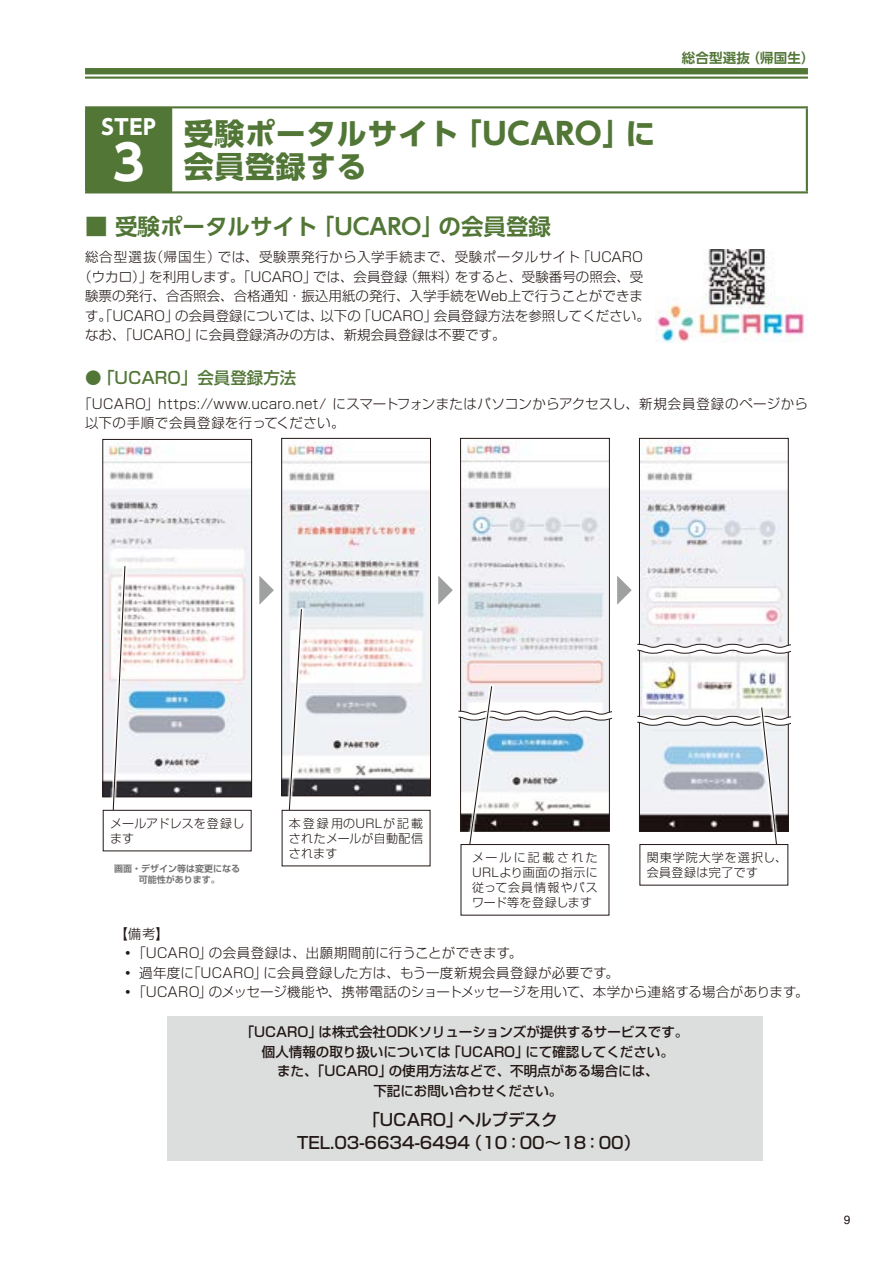
<style>
.page{position:relative;width:893px;height:1263px;background:#fff}
.page>*{position:absolute;margin:0;border:0;box-sizing:border-box;transform-origin:0 0}
.t1{font:700 48px "UD Shin Go Pro";color:#fff}
.t2{font:700 30px/33px "UD Shin Go Pro";letter-spacing:.02em;color:#517636}
.t3{font:700 22.5px "UD Shin Go Pro De";color:#517636}
.t4{font:700 21px "UD Shin Go Pro";color:#fff}
.t5{font:500 16.5px/22.5px "Shin Go Pro";color:#221815}
.t6{font:500 16.5px "Shin Go Pro";color:#517636}
.t7{font:300 13.5px/19.5px "Shin Go Pro";letter-spacing:.02em;color:#221815}
.t8{font:300 13.5px "Shin Go Pro";color:#221815}
.t9{font:500 13.5px/19.5px "Shin Go Pro";color:#221815;text-align:center}
.t10{font:300 13.5px "Shin Go Pro";letter-spacing:.035em;color:#221815}
.t11{font:700 13.5px "UD Shin Go Pro De";letter-spacing:.01em;color:#517636}
.t12{font:300 12px/15px "Shin Go Pro";letter-spacing:.035em;color:#221815;text-align:justify}
.t13{font:300 12px/15px "Shin Go Pro";letter-spacing:.015em;color:#221815}
.t14{font:12px "Helvetica LT Std";color:#221815}
.t15{font:700 9px/10.5px "Shin Go Pro De";color:#727171;text-align:center}
</style>
<div class="page">
<div style="left:85px;top:68px;width:723px;height:6px;background:#517636"></div>
<hr style="left:85px;top:77px;width:723px;height:2px;background:#517636">
<div style="left:86px;top:107px;width:85px;height:85px;background:#517636"></div>
<hr style="left:85px;top:106px;width:86px;height:2px;background:#517636">
<hr style="left:85px;top:108px;width:2px;height:83px;background:#517636">
<hr style="left:171px;top:106px;width:637px;height:2px;background:#517636">
<hr style="left:170px;top:108px;width:2px;height:83px;background:#517636">
<hr style="left:806px;top:108px;width:2px;height:83px;background:#517636">
<hr style="left:85px;top:191px;width:86px;height:2px;background:#517636">
<hr style="left:171px;top:191px;width:637px;height:2px;background:#517636">
<img style="left:105px;top:441px;width:145px;height:354px">
<div style="left:103px;top:439px;width:149px;height:358px;border:1px solid #221815"></div>
<img style="left:283px;top:441px;width:146px;height:353px">
<div style="left:281px;top:438px;width:150px;height:358px;border:1px solid #221815"></div>
<img style="left:462px;top:440px;width:146px;height:245px">
<div style="left:460px;top:438px;width:150px;height:279px;border:1px solid #221815"></div>
<img style="left:641px;top:440px;width:145px;height:266px">
<div style="left:639px;top:438px;width:149px;height:211px;border:1px solid #221815"></div>
<svg style="left:259px;top:576px;width:15px;height:29px"></svg>
<svg style="left:438px;top:576px;width:15px;height:29px"></svg>
<svg style="left:617px;top:576px;width:15px;height:29px"></svg>
<svg style="left:109px;top:564px;width:18px;height:246px"></svg>
<svg style="left:111px;top:565px;width:15px;height:245px"></svg>
<svg style="left:285px;top:607px;width:19px;height:203px"></svg>
<svg style="left:286px;top:608px;width:16px;height:202px"></svg>
<div style="left:103px;top:810px;width:149px;height:41px;border:1px solid #221815"></div>
<div style="left:282px;top:810px;width:148px;height:56px;border:1px solid #221815"></div>
<svg style="left:637px;top:644px;width:153px;height:10px"></svg>
<svg style="left:637px;top:706px;width:153px;height:140px"></svg>
<div style="left:639px;top:844px;width:149px;height:41px;border:1px solid #221815"></div>
<svg style="left:458px;top:685px;width:154px;height:164px"></svg>
<div style="left:461px;top:844px;width:148px;height:71px;background:#fff"></div>
<div style="left:461px;top:844px;width:148px;height:71px;border:1px solid #221815"></div>
<div style="left:167px;top:1016px;width:595px;height:144px;background:#dcdddd"></div>
<img style="left:656px;top:249px;width:149px;height:94px">
<p class="t11" style="left:682px;top:47px;width:134px">総合型選抜（帰国生）</p>
<h3 class="t4" style="left:101px;top:110px;width:56px">STEP</h3>
<h1 class="t1" style="left:113px;top:124px;width:33px">3</h1>
<h2 class="t2" style="left:184px;top:116px;width:473px">受験ポータルサイト「UCARO」に会員登録する</h2>
<h3 class="t3" style="left:85px;top:208px;width:468px">■ 受験ポータルサイト「UCARO」の会員登録</h3>
<p class="t10" style="left:85px;top:246px;width:559px">総合型選抜（帰国生）では、受験票発行から入学手続まで、受験ポータルサイト「UCARO</p>
<p class="t8" style="left:78px;top:265px;width:566px">（ウカロ）」を利用します。「UCARO」では、会員登録（無料）をすると、受験番号の照会、受</p>
<p class="t8" style="left:85px;top:285px;width:559px">験票の発行、合否照会、合格通知・振込用紙の発行、入学手続をWeb上で行うことができま</p>
<p class="t8" style="left:85px;top:304px;width:566px">す。「UCARO」の会員登録については、以下の「UCARO」会員登録方法を参照してください。</p>
<p class="t8" style="left:85px;top:324px;width:422px">なお、「UCARO」に会員登録済みの方は、新規会員登録は不要です。</p>
<p class="t6" style="left:85px;top:364px;width:213px">●「UCARO」会員登録方法</p>
<p class="t7" style="left:85px;top:392px;width:724px;text-indent:-7px">「UCARO」https://www.ucaro.net/ にスマートフォンまたはパソコンからアクセスし、新規会員登録のページから以下の⼿順で会員登録を⾏ってください。</p>
<p class="t13" style="left:110px;top:814px;width:136px">メールアドレスを登録します</p>
<p class="t12" style="left:289px;top:814px;width:136px">本登録用のURLが記載されたメールが自動配信されます</p>
<p class="t15" style="left:114px;top:862px;width:127px">画面・デザイン等は変更になる可能性があります。</p>
<p class="t12" style="left:647px;top:848px;width:142px">関東学院大学を選択し、会員登録は完了です</p>
<p class="t12" style="left:472px;top:848px;width:127px">メールに記載されたURLより画面の指示に従って会員情報やパスワード等を登録します</p>
<p class="t7" style="left:121px;top:922px;width:689px;text-indent:-7px">【備考】<br>・ 「UCARO」の会員登録は、出願期間前に行うことができます。<br>・ 過年度に「UCARO」に会員登録した方は、もう一度新規会員登録が必要です。<br>・ 「UCARO」のメッセージ機能や、携帯電話のショートメッセージを用いて、本学から連絡する場合があります。</p>
<p class="t9" style="left:241px;top:1021px;width:449px">「UCARO」は株式会社ODKソリューションズが提供するサービスです。個⼈情報の取り扱いについては「UCARO」にて確認してください。<br>また、「UCARO」の使用方法などで、不明点がある場合には、<br>下記にお問い合わせください。</p>
<p class="t5" style="left:297px;top:1107px;width:345px;text-indent:66px">「UCARO」ヘルプデスク<br>TEL.03-6634-6494（10：00〜18：00）</p>
<p class="t14" style="left:844px;top:1213px;width:8px">9</p>
</div>
